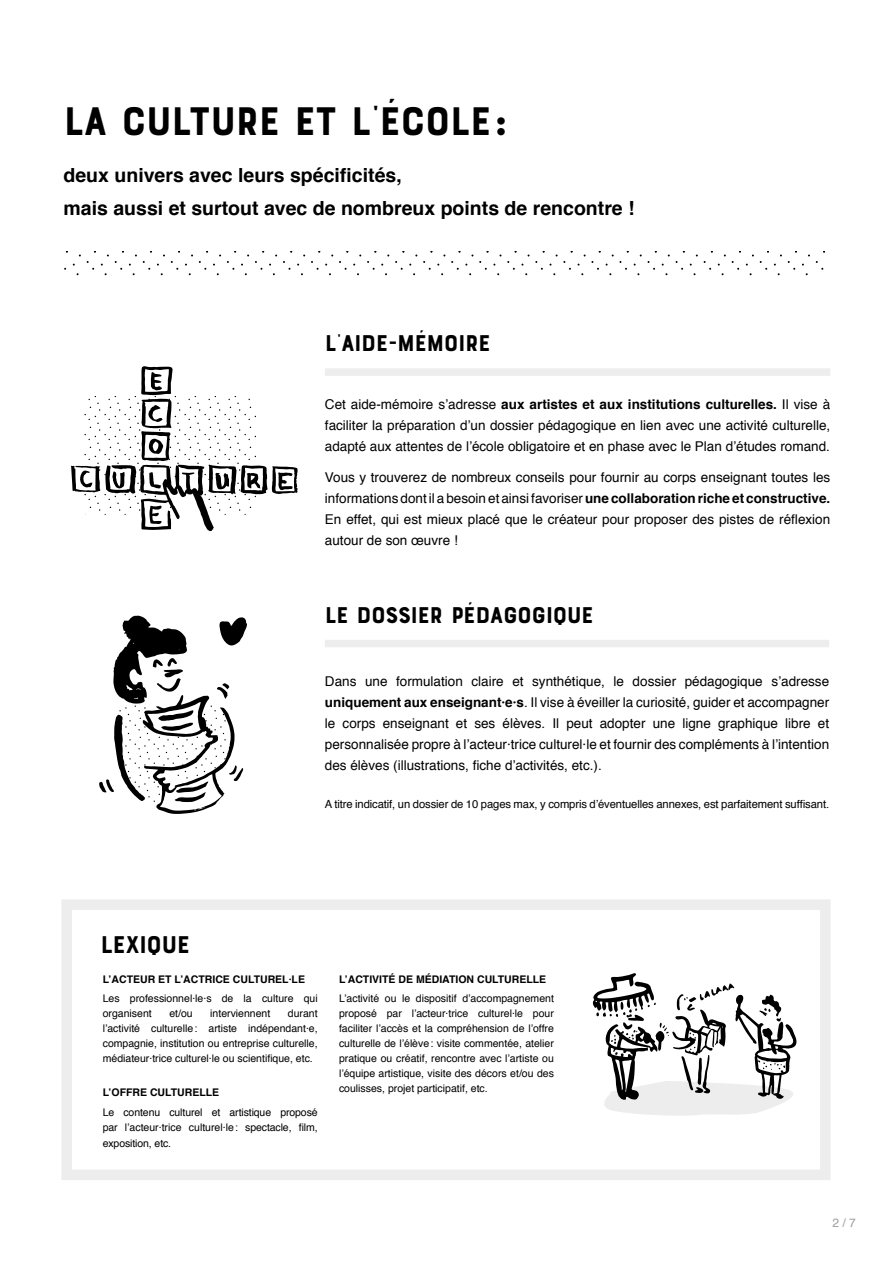
<style>
.page{position:relative;width:893px;height:1263px;background:#fff}
.page>*{position:absolute;margin:0;border:0;box-sizing:border-box;transform-origin:0 0}
.t1{font:42px "Bourton Base";letter-spacing:-.025em;color:#000}
.t2{font:25.5px "Bourton Base";letter-spacing:-.025em;color:#000}
.t3{font:24px "Bourton Base";letter-spacing:-.025em;color:#000}
.t4{font:700 19.5px/32.5px "Helvetica";color:#000}
.t5{font:13.5px/21px "Helvetica";color:#000;text-align:justify}
.t6{font:12px "Helvetica";color:#9d9d9c}
.t7{font:11.25px "Helvetica";letter-spacing:-.01em;color:#000}
.t8{font:10.5px/15px "Helvetica";color:#000}
.t9{font:700 10.5px "Helvetica";color:#000}
.s1{font-weight:700}
</style>
<div class="page">
<div style="left:61px;top:899px;width:770px;height:281px;border:10px solid #ededed"></div>
<svg style="left:71px;top:366px;width:227px;height:165px"></svg>
<div style="left:325px;top:640px;width:504px;height:7px;background:#ededed"></div>
<div style="left:325px;top:368px;width:505px;height:8px;background:#ededed"></div>
<svg style="left:99px;top:616px;width:148px;height:198px"></svg>
<svg style="left:395px;top:261px;width:8px;height:9px"></svg>
<svg style="left:423px;top:261px;width:8px;height:9px"></svg>
<svg style="left:451px;top:261px;width:8px;height:9px"></svg>
<svg style="left:479px;top:261px;width:8px;height:9px"></svg>
<svg style="left:507px;top:261px;width:8px;height:9px"></svg>
<svg style="left:535px;top:251px;width:135px;height:24px"></svg>
<svg style="left:592px;top:973px;width:205px;height:143px"></svg>
<h1 class="t1" style="left:64px;top:95px;width:446px">LA CULTURE ET L’ÉCOLE:</h1>
<h3 class="t4" style="left:64px;top:159px;width:573px">deux univers avec leurs spécificités,<br>mais aussi et surtout avec de nombreux points de rencontre !</h3>
<h3 class="t3" style="left:325px;top:328px;width:167px">L’AIDE-MÉMOIRE</h3>
<p class="t5" style="left:325px;top:394px;width:507px">Cet aide-mémoire s’adresse <span class="s1">aux artistes et aux institutions culturelles.</span> Il vise à faciliter la préparation d’un dossier pédagogique en lien avec une activité culturelle, adapté aux attentes de l’école obligatoire et en phase avec le Plan d’études romand.</p>
<p class="t5" style="left:325px;top:467px;width:507px">Vous y trouverez de nombreux conseils pour fournir au corps enseignant toutes les informations dont il a besoin et ainsi favoriser <span class="s1">une collaboration riche et constructive.<br></span>En effet, qui est mieux placé que le créateur pour proposer des pistes de réflexion autour de son œuvre !</p>
<h3 class="t3" style="left:325px;top:600px;width:270px">LE DOSSIER PÉDAGOGIQUE</h3>
<p class="t5" style="left:325px;top:671px;width:506px">Dans une formulation claire et synthétique, le dossier pédagogique s’adresse <span class="s1">uniquement aux enseignant·e·s</span>. Il vise à éveiller la curiosité, guider et accompagner le corps enseignant et ses élèves. Il peut adopter une ligne graphique libre et personnalisée propre à l’acteur·trice culturel·le et fournir des compléments à l’intention des élèves (illustrations, fiche d’activités, etc.).</p>
<p class="t7" style="left:325px;top:795px;width:506px">A titre indicatif, un dossier de 10 pages max, y compris d’éventuelles annexes, est parfaitement suffisant.</p>
<h2 class="t2" style="left:101px;top:929px;width:91px">LEXIQUE</h2>
<p class="t9" style="left:103px;top:970px;width:204px">L’ACTEUR ET L’ACTRICE CULTUREL·LE</p>
<p class="t8" style="left:103px;top:991px;width:216px">Les professionnel·le·s de la culture qui organisent</p>
<p class="t8" style="left:103px;top:1006px;width:216px;text-align:justify;text-indent:185px">durant l’activité culturelle: artiste indépendant·e, compagnie, institution ou entreprise culturelle, médiateur·trice culturel·le ou scientifique, etc.</p>
<p class="t9" style="left:103px;top:1084px;width:118px">L’OFFRE CULTURELLE</p>
<p class="t8" style="left:103px;top:1105px;width:216px">Le contenu culturel et artistique proposé par l’acteur·trice culturel·le: spectacle, film,</p>
<p class="t8" style="left:103px;top:1136px;width:70px">exposition, etc.</p>
<p class="t8" style="left:169px;top:1006px;width:25px">et/ou</p>
<p class="t8" style="left:210px;top:1006px;width:62px">interviennent</p>
<p class="t9" style="left:339px;top:971px;width:209px">L’ACTIVITÉ DE MÉDIATION CULTURELLE</p>
<p class="t8" style="left:339px;top:991px;width:216px;text-align:justify">L’activité ou le dispositif d’accompagnement proposé par l’acteur·trice culturel·le pour faciliter l’accès et la compréhension de l’offre culturelle de l’élève: visite commentée, atelier pratique ou créatif, rencontre avec l’artiste ou l’équipe artistique, visite des décors et/ou des coulisses, projet participatif, etc.</p>
<p class="t6" style="left:832px;top:1214px;width:25px">2 / 7</p>
</div>
